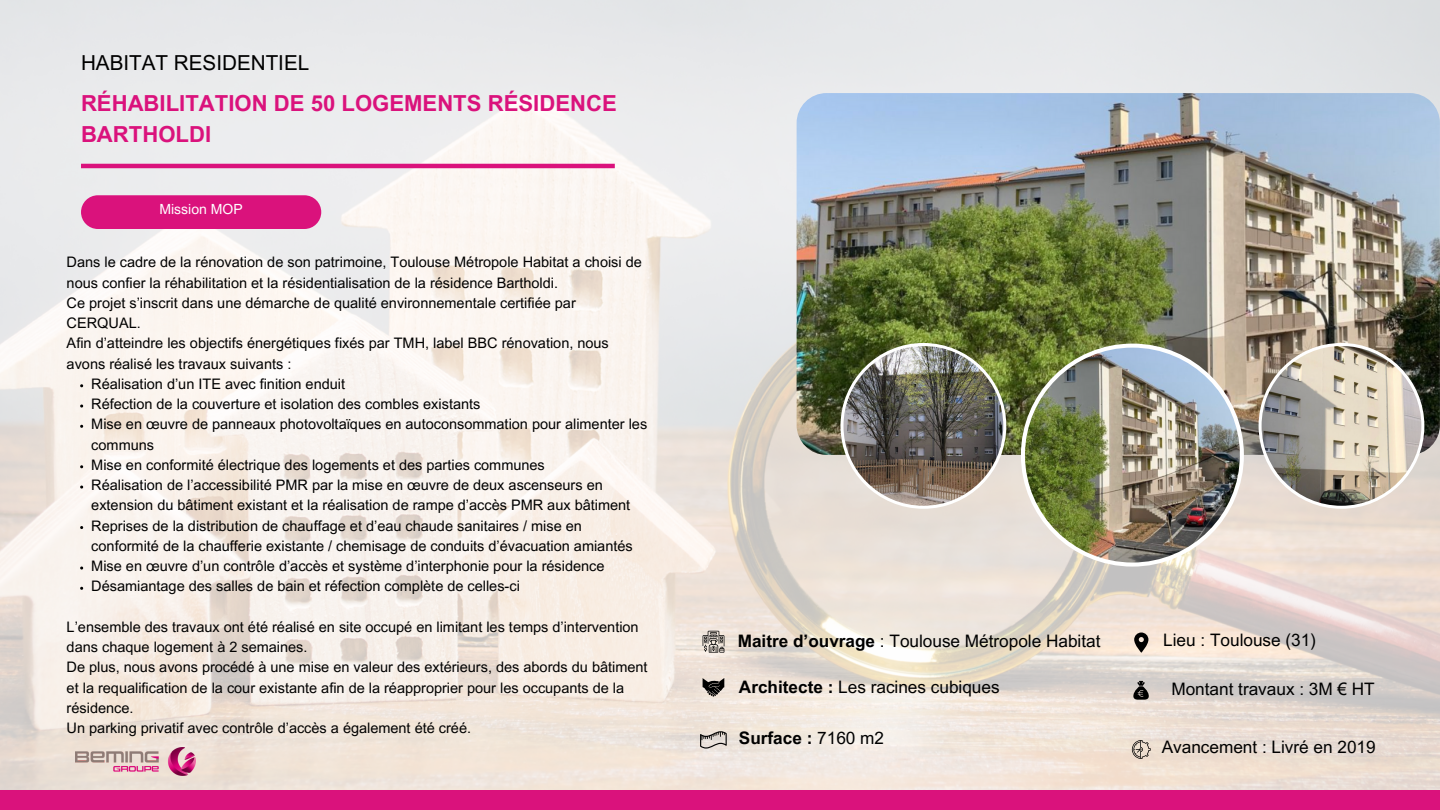
<style>
.page{position:relative;width:1440px;height:810px;background:#fff}
.page>*{position:absolute;margin:0;border:0;box-sizing:border-box;transform-origin:0 0}
.t1{font:700 22.1px/30.5px "Arial MT Pro";color:#da127c}
.t2{font:20.7px "Arial MT Pro";color:#000}
.t3{font:17.2px "Arial MT Pro";color:#000}
.t4{font:700 17.2px "Arial MT Pro";color:#000}
.t5{font:14.5px/20.2px "Arial MT Pro";color:#000}
.t6{font:14px "Arial MT Pro";color:#fff}
.s1{font-weight:700}
.s2{font-weight:400}
</style>
<div class="page">
<img style="left:0;top:0;width:1440px;height:791px">
<hr style="left:81px;top:164px;width:534px;height:4px;background:#da127c">
<div style="left:0;top:791px;width:1440px;height:19px;background:#da127c"></div>
<img style="left:75px;top:748px;width:120px;height:27px">
<svg style="left:703px;top:631px;width:21px;height:22px"></svg>
<svg style="left:1134px;top:633px;width:14px;height:20px"></svg>
<svg style="left:703px;top:678px;width:21px;height:19px"></svg>
<svg style="left:1133px;top:681px;width:16px;height:19px"></svg>
<svg style="left:700px;top:731px;width:27px;height:17px"></svg>
<svg style="left:1132px;top:740px;width:19px;height:19px"></svg>
<div style="left:81px;top:195px;width:240px;height:34px;background:#da127c;border-radius:17px"></div>
<img style="left:797px;top:93px;width:643px;height:362px;border-radius:30px">
<img style="left:1021px;top:344px;width:223px;height:223px">
<img style="left:840px;top:343px;width:166px;height:166px">
<img style="left:1259px;top:343px;width:165px;height:166px">
<h2 class="t2" style="left:81px;top:55px;width:230px">HABITAT RESIDENTIEL</h2>
<h1 class="t1" style="left:81px;top:91px;width:537px">RÉHABILITATION DE 50 LOGEMENTS RÉSIDENCE<br>BARTHOLDI</h1>
<p class="t6" style="left:159px;top:204px;width:85px">Mission MOP</p>
<p class="t5" style="left:67px;top:254px;width:577px">Dans le cadre de la rénovation de son patrimoine, Toulouse Métropole Habitat a choisi de nous confier la réhabilitation et la résidentialisation de la résidence Bartholdi.<br>Ce projet s’inscrit dans une démarche de qualité environnementale certifiée par CERQUAL.<br>Afin d’atteindre les objectifs énergétiques fixés par TMH, label BBC rénovation, nous avons réalisé les travaux suivants :</p>
<p class="t5" style="left:91px;top:375px;width:557px">Réalisation d’un ITE avec finition enduit<br>Réfection de la couverture et isolation des combles existants<br>Mise en œuvre de panneaux photovoltaïques en autoconsommation pour alimenter les communs<br>Mise en conformité électrique des logements et des parties communes<br>Réalisation de l’accessibilité PMR par la mise en œuvre de deux ascenseurs en extension du bâtiment existant et la réalisation de rampe d’accès PMR aux bâtiment Reprises de la distribution de chauffage et d’eau chaude sanitaires / mise en conformité de la chaufferie existante / chemisage de conduits d’évacuation amiantés Mise en œuvre d’un contrôle d’accès et système d’interphonie pour la résidence Désamiantage des salles de bain et réfection complète de celles-ci</p>
<p class="t5" style="left:67px;top:618px;width:582px">L’ensemble des travaux ont été réalisé en site occupé en limitant les temps d’intervention dans chaque logement à 2 semaines.<br>De plus, nous avons procédé à une mise en valeur des extérieurs, des abords du bâtiment et la requalification de la cour existante afin de la réapproprier pour les occupants de la résidence.<br>Un parking privatif avec contrôle d’accès a également été créé.</p>
<p class="t3" style="left:738px;top:634px;width:364px"><span class="s1">Maitre d’ouvrage</span> : Toulouse Métropole Habitat</p>
<p class="t3" style="left:1163px;top:634px;width:154px">Lieu : Toulouse (31)</p>
<p class="t3" style="left:739px;top:680px;width:262px"><span class="s1">Architecte :</span> Les racines cubiques</p>
<p class="t3" style="left:1171px;top:682px;width:205px">Montant travaux : 3M € HT</p>
<p class="t4" style="left:739px;top:732px;width:147px">Surface : <span class="s2">7160 m2</span></p>
<p class="t3" style="left:1162px;top:740px;width:215px">Avancement : Livré en 2019</p>
</div>
